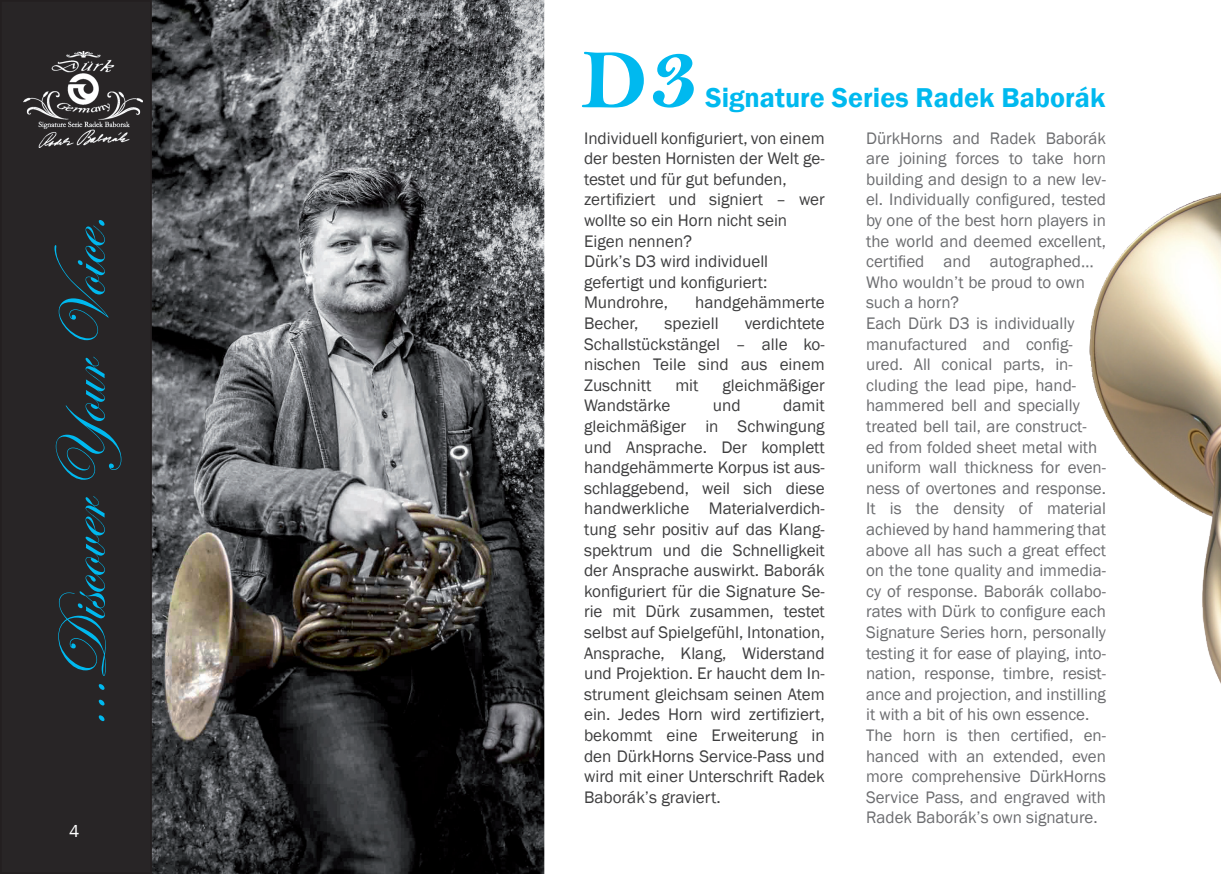
<style>
.page{position:relative;width:1221px;height:874px;background:#fff}
.page>*{position:absolute;margin:0;border:0;box-sizing:border-box;transform-origin:0 0}
.t1{font:84px "Bell MT Bold";color:#00b9ef}
.t2{font:70px "Edwardian Script ITC";color:#00b9ef}
.t3{font:600 28px "Franklin Gothic";color:#00b9ef}
.t4{font:17.5px "Franklin Gothic";color:#fff}
.t5{font:17.15px/20.7px "Franklin Gothic";color:#6c6d70}
.t6{font:17.15px/20.7px "Franklin Gothic";color:#3e3e3f;text-align:justify}
.s1{font-size:98px}
</style>
<div class="page">
<img style="left:1089px;top:193px;width:131px;height:288px">
<img style="left:152px;top:0;width:392px;height:873px">
<div style="left:1px;top:1px;width:150px;height:871px;background:#282526"></div>
<div style="left:0;top:0;width:152px;height:873px;border:2px solid #231f20"></div>
<img style="left:24px;top:51px;width:119px;height:96px">
<h2 class="t2" style="left:45px;top:726px;width:512px;rotate:-90deg">...Discover Your Voice.</h2>
<p class="t4" style="left:69px;top:819px;width:12px">4</p>
<h1 class="t1" style="left:581px;top:30px;width:120px">D<span class="s1">3</span></h1>
<h3 class="t3" style="left:705px;top:80px;width:401px">Signature Series Radek Baborák</h3>
<p class="t6" style="left:584px;top:128px;width:242px;text-align:left">Individuell konfiguriert, von einem der besten Hornisten der Welt ge&shy;testet und für gut befunden, zertifiziert und signiert – wer wollte so ein Horn nicht sein<br>Eigen nennen?<br>Dürk’s D3 wird individuell gefertigt und konfiguriert:<br>Mundrohre,</p>
<p class="t6" style="left:695px;top:292px;width:131px">handgehämmerte</p>
<p class="t6" style="left:584px;top:313px;width:242px;text-indent:161px">verdichtete Schallstückstängel – alle ko&shy;nischen Teile sind aus einem Zuschnitt</p>
<p class="t6" style="left:584px;top:313px;width:56px">Becher,</p>
<p class="t6" style="left:664px;top:313px;width:56px">speziell</p>
<p class="t6" style="left:675px;top:375px;width:25px">mit</p>
<p class="t6" style="left:722px;top:375px;width:104px">gleichmäßiger</p>
<p class="t6" style="left:584px;top:395px;width:88px">Wandstärke</p>
<p class="t6" style="left:713px;top:395px;width:29px">und</p>
<p class="t6" style="left:584px;top:395px;width:242px;text-indent:199px">damit gleichmäßiger in Schwingung und Ansprache. Der komplett handgehämmerte Korpus ist aus&shy;schlaggebend, weil sich diese handwerkliche Materialverdich&shy;tung sehr positiv auf das Klang&shy;spektrum und die Schnelligkeit der Ansprache auswirkt. Baborák konfiguriert für die Signature Se&shy;rie mit Dürk zusammen, testet selbst auf Spielgefühl, Intonation, Ansprache, Klang, Widerstand und Projektion. Er haucht dem In&shy;strument gleichsam seinen Atem ein. Jedes Horn wird zertifiziert, bekommt eine Erweiterung in den DürkHorns Service-Pass und wird mit einer Unterschrift Radek Baborák’s graviert.</p>
<p class="t5" style="left:866px;top:128px;width:241px">DürkHorns and Radek Baborák are joining forces to take horn building and design to a new lev&shy;el. Individually configured, tested by one of the best horn players in the world and deemed excellent, certified and autographed…<br>Who wouldn’t be proud to own such a horn?<br>Each Dürk D3 is individually manufactured and config&shy;ured. All conical parts, in&shy;cluding the lead pipe, hand&shy;hammered bell and specially treated bell tail, are construct&shy;ed from folded sheet metal with uniform wall thickness for even&shy;ness of overtones and response.<br>It is the density of material achieved by hand hammering that above all has such a great effect on the tone quality and immedia&shy;cy of response. Baborák collabo&shy;rates with Dürk to configure each<br>Signature Series horn, personally testing it for ease of playing, into&shy;nation, response, timbre, resist&shy;ance and projection, and instilling it with a bit of his own essence.<br>The horn is then certified, en&shy;hanced with an extended, even more comprehensive DürkHorns<br>Service Pass, and engraved with<br>Radek Baborák’s own signature.</p>
</div>
